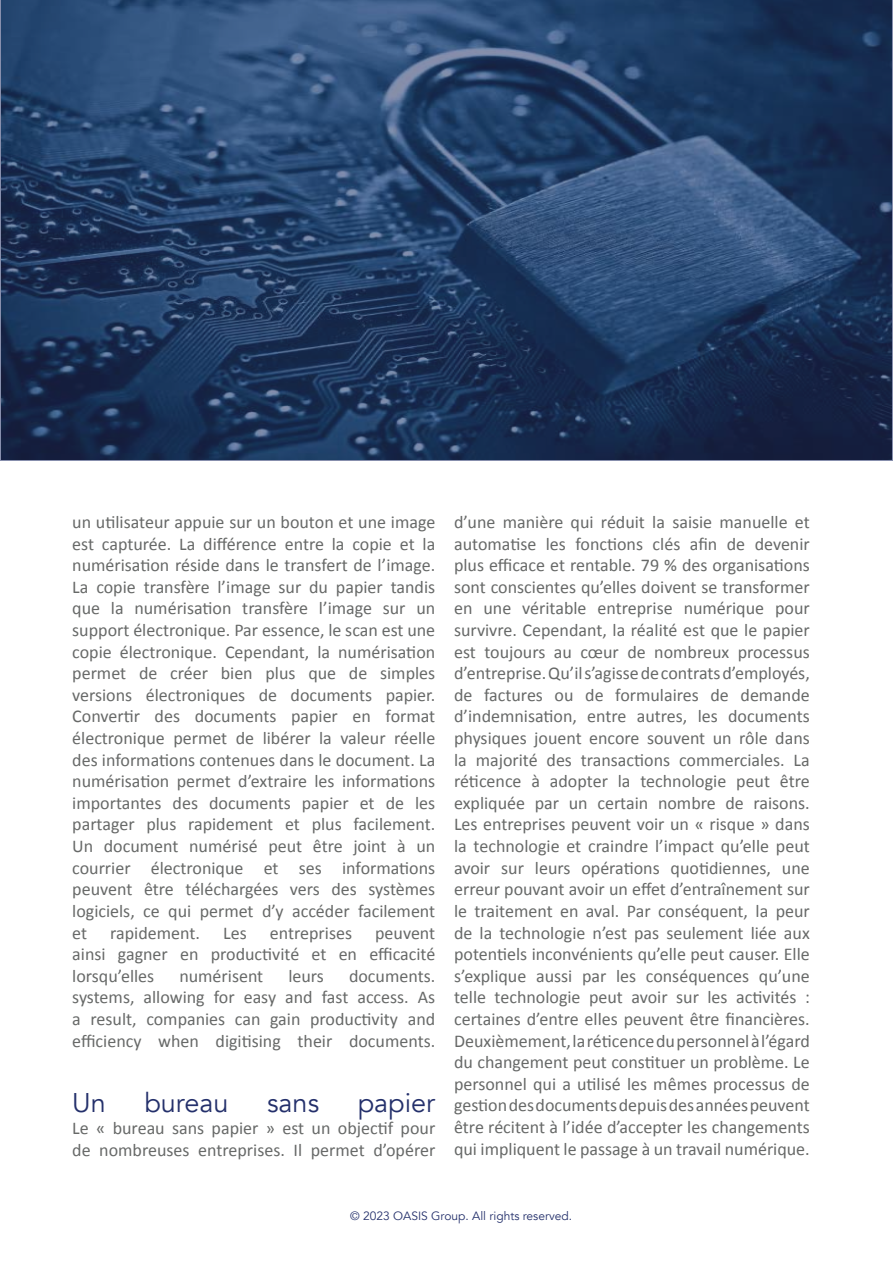
<style>
.page{position:relative;width:893px;height:1263px;background:#fff}
.page>*{position:absolute;margin:0;border:0;box-sizing:border-box;transform-origin:0 0}
.t1{font:27px "Avenir";color:#24306b}
.t2{font:18px/21.6px "Calibri";color:#676968;text-align:justify}
.t3{font:12px "Avenir";color:#24306b}
</style>
<div class="page">
<svg style="left:0;top:0;width:893px;height:460px;background:#243e65"></svg>
<p class="t2" style="left:72px;top:511px;width:364px">un u琀椀lisateur appuie sur un bouton et une image est capturée. La di昀昀érence entre la copie et la numérisa琀椀on réside dans le transfert de l’image.<br>La copie transfère l’image sur du papier tandis que la numérisa琀椀on transfère l’image sur un support électronique. Par essence, le scan est une copie électronique. Cependant, la numérisa琀椀on permet de créer bien plus que de simples versions électroniques de documents papier.<br>Conver琀椀r des documents papier en format électronique permet de libérer la valeur réelle des informa琀椀ons contenues dans le document. La numérisa琀椀on permet d’extraire les informa琀椀ons importantes des documents papier et de les partager plus rapidement et plus facilement.<br>Un document numérisé peut être joint à un courrier électronique et ses informa琀椀ons peuvent être téléchargées vers des systèmes logiciels, ce qui permet d’y accéder facilement et</p>
<p class="t2" style="left:110px;top:921px;width:91px">rapidement.</p>
<p class="t2" style="left:223px;top:921px;width:25px">Les</p>
<p class="t2" style="left:270px;top:921px;width:84px">entreprises</p>
<p class="t2" style="left:72px;top:921px;width:364px;text-indent:303px">peuvent ainsi gagner en produc琀椀vité et en e昀케cacité lorsqu’elles</p>
<p class="t2" style="left:179px;top:964px;width:85px">numérisent</p>
<p class="t2" style="left:288px;top:964px;width:37px">leurs</p>
<p class="t2" style="left:72px;top:964px;width:364px;text-indent:277px">documents. systems, allowing for easy and fast access. As a result, companies can gain produc琀椀vity and e昀케ciency when digi琀椀sing their documents.</p>
<h1 class="t1" style="left:72px;top:1092px;width:35px">Un</h1>
<h1 class="t1" style="left:144px;top:1092px;width:86px">bureau</h1>
<h1 class="t1" style="left:267px;top:1092px;width:54px">sans</h1>
<h1 class="t1" style="left:358px;top:1092px;width:79px">papier</h1>
<p class="t2" style="left:72px;top:1117px;width:364px">Le « bureau sans papier » est un objec琀椀f pour de nombreuses entreprises. Il permet d’opérer</p>
<p class="t2" style="left:454px;top:511px;width:357px">d’une manière qui réduit la saisie manuelle et automa琀椀se les fonc琀椀ons clés a昀椀n de devenir plus e昀케cace et rentable. 79 % des organisa琀椀ons sont conscientes qu’elles doivent se transformer en une véritable entreprise numérique pour survivre. Cependant, la réalité est que le papier est toujours au cœur de nombreux processus d’entreprise. Qu’il s’agisse de contrats d’employés, de factures ou de formulaires de demande d’indemnisa琀椀on, entre autres, les documents physiques jouent encore souvent un rôle dans la majorité des transac琀椀ons commerciales. La ré琀椀cence à adopter la technologie peut être expliquée par un certain nombre de raisons.<br>Les entreprises peuvent voir un « risque » dans la technologie et craindre l’impact qu’elle peut avoir sur leurs opéra琀椀ons quo琀椀diennes, une erreur pouvant avoir un e昀昀et d’entraînement sur le traitement en aval. Par conséquent, la peur de la technologie n’est pas seulement liée aux poten琀椀els inconvénients qu’elle peut causer. Elle s’explique aussi par les conséquences qu’une telle technologie peut avoir sur les ac琀椀vités : certaines d’entre elles peuvent être 昀椀nancières.<br>Deuxièmement, la ré琀椀cence du personnel à l’égard du changement peut cons琀椀tuer un problème. Le personnel qui a u琀椀lisé les mêmes processus de ges琀椀on des documents depuis des années peuvent être récitent à l’idée d’accepter les changements qui impliquent le passage à un travail numérique.</p>
<p class="t3" style="left:350px;top:1211px;width:223px">© 2023 OASIS Group. All rights reserved.</p>
</div>
